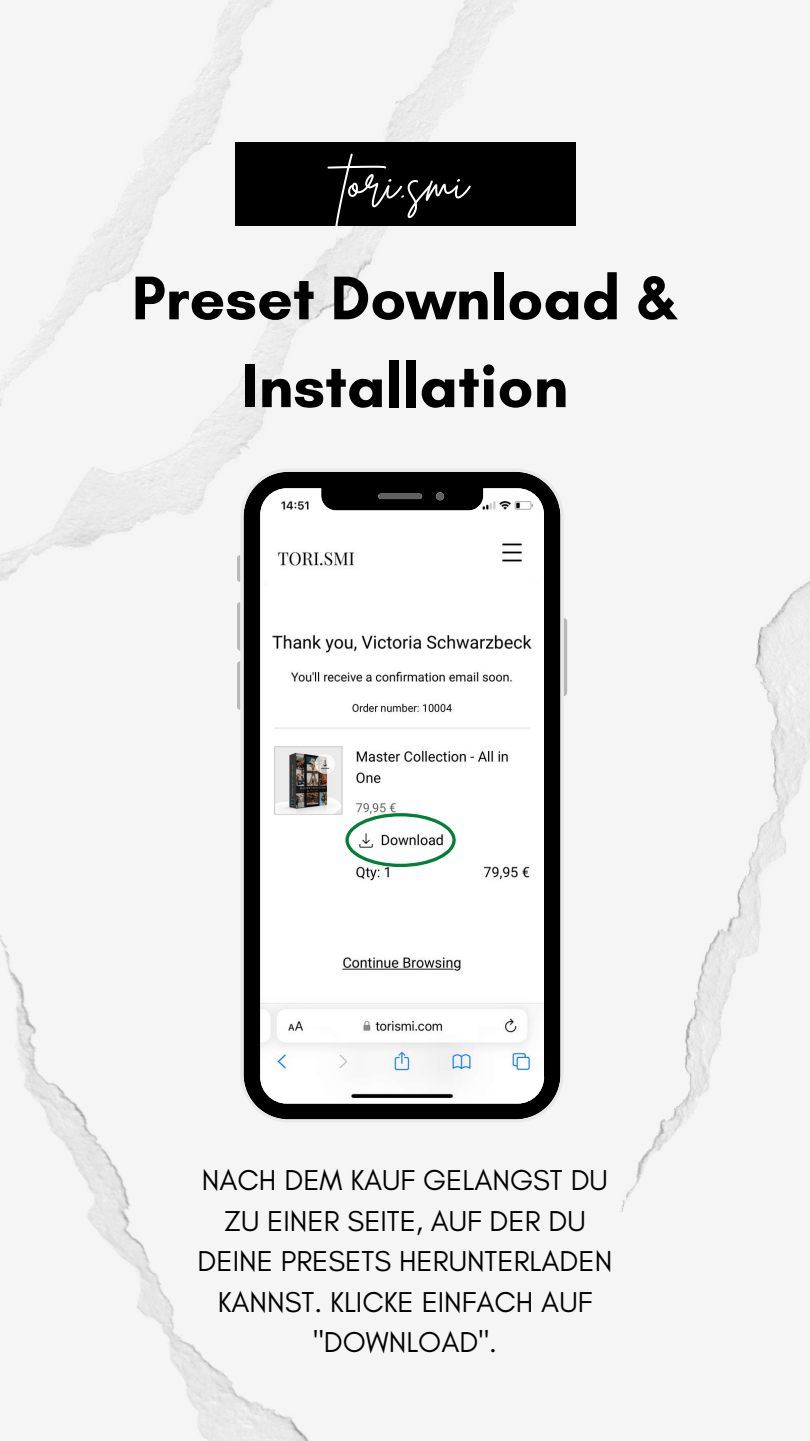
<style>
.page{position:relative;width:810px;height:1441px;background:#fff}
.page>*{position:absolute;margin:0;border:0;box-sizing:border-box;transform-origin:0 0}
.t1{font:700 62.8px/87.8px "Glacial Indifference";color:#000;text-align:center}
.t2{font:52.3px "Brittany Signature";color:#fff}
.t3{font:29.2px/40.5px "Glacial Indifference";color:#000;text-align:center}
</style>
<div class="page">
<div style="left:0;top:0;width:810px;height:1440px;background:#f5f5f5"></div>
<img style="left:0;top:0;width:519px;height:581px">
<img style="left:621px;top:581px;width:189px;height:629px">
<img style="left:0;top:935px;width:309px;height:505px">
<svg style="left:237px;top:555px;width:3px;height:27px"></svg>
<svg style="left:237px;top:602px;width:3px;height:48px"></svg>
<svg style="left:237px;top:661px;width:3px;height:48px"></svg>
<svg style="left:564px;top:618px;width:3px;height:78px"></svg>
<svg style="left:240px;top:468px;width:324px;height:654px;fill:#fff"></svg>
<div style="left:235px;top:142px;width:340px;height:84px;background:#000"></div>
<svg style="left:345px;top:813px;width:111px;height:53px"></svg>
<h2 class="t2" style="left:342px;top:148px;width:128px">tori.smi</h2>
<h1 class="t1" style="left:132px;top:253px;width:548px">Preset Download &amp;<br>Installation</h1>
<p class="t3" style="left:198px;top:1159px;width:416px">NACH DEM KAUF GELANGST DU<br>ZU EINER SEITE, AUF DER DU<br>DEINE PRESETS HERUNTERLADEN<br>KANNST. KLICKE EINFACH AUF "DOWNLOAD".</p>
</div>
